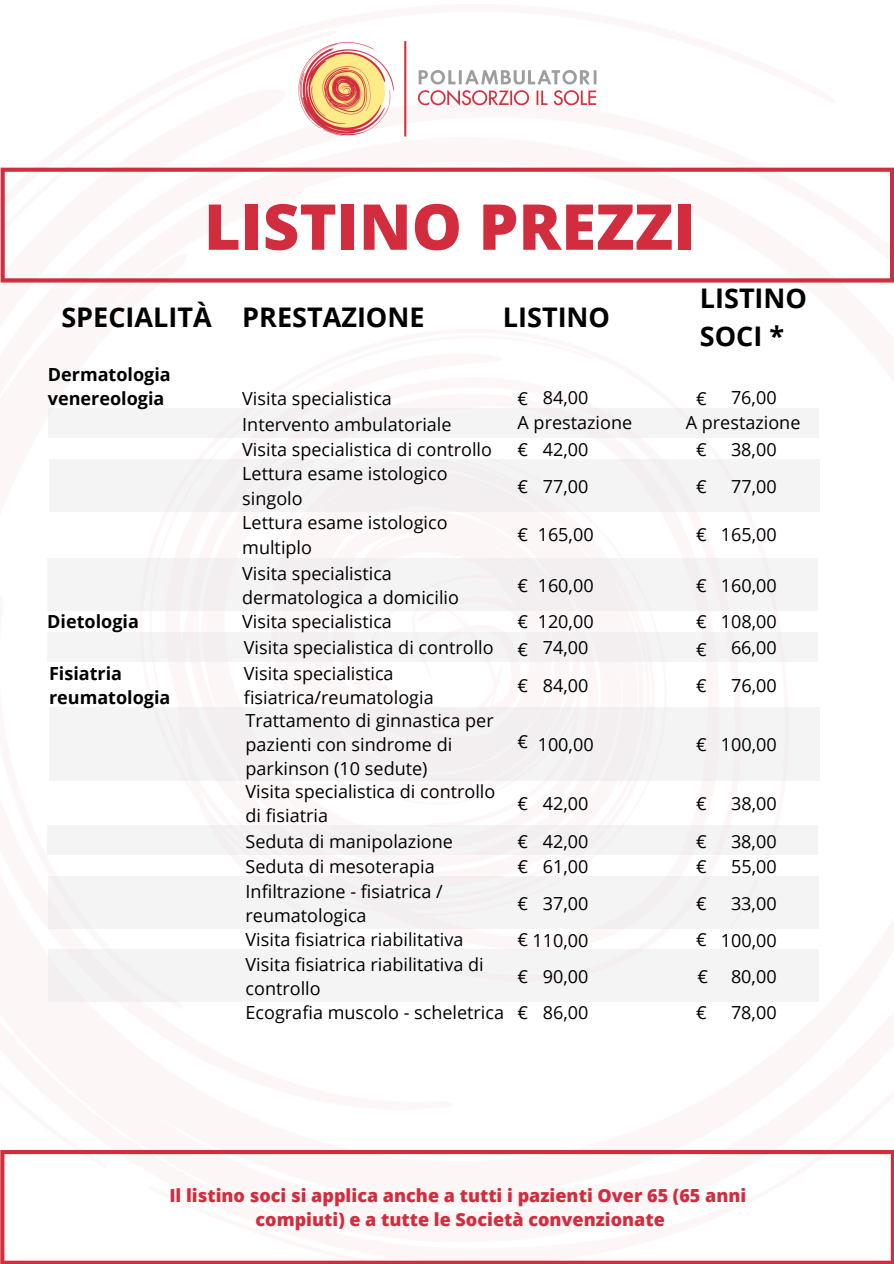
<style>
.page{position:relative;width:894px;height:1264px;background:#fff}
.page>*{position:absolute;margin:0;border:0;box-sizing:border-box;transform-origin:0 0}
.t1{font:800 63.3px "Open Sans";color:#d22d3e}
.t2{font:700 27px/37.2px "Open Sans";color:#000}
.t3{font:18px/24.5px "Open Sans";color:#000}
.t4{font:800 18px/24.9px "Open Sans";color:#d22d3e;text-align:center}
.t5{font:700 18px/24.5px "Open Sans";color:#000}
</style>
<div class="page">
<div style="left:48px;top:949px;width:770px;height:53px;background:#f4f4f4"></div>
<div style="left:48px;top:408px;width:770px;height:30px;background:#f4f4f4"></div>
<div style="left:49px;top:459px;width:770px;height:53px;background:#f4f4f4"></div>
<div style="left:49px;top:707px;width:770px;height:73px;background:#f4f3f3"></div>
<div style="left:48px;top:876px;width:770px;height:52px;background:#f4f4f4"></div>
<img style="left:285px;top:33px;width:324px;height:112px">
<svg style="left:1px;top:168px;width:892px;height:114px"></svg>
<svg style="left:0;top:1149px;width:893px;height:114px"></svg>
<div style="left:47px;top:558px;width:770px;height:53px;background:#f4f4f4"></div>
<div style="left:47px;top:632px;width:770px;height:29px;background:#f4f4f4"></div>
<div style="left:47px;top:825px;width:770px;height:29px;background:#f4f4f4"></div>
<h1 class="t1" style="left:204px;top:182px;width:492px">LISTINO PREZZI</h1>
<h2 class="t2" style="left:61px;top:298px;width:364px">SPECIALITÀ PRESTAZIONE</h2>
<h2 class="t2" style="left:503px;top:298px;width:109px">LISTINO</h2>
<h2 class="t2" style="left:699px;top:279px;width:109px">LISTINO<br>SOCI *</h2>
<p class="t5" style="left:48px;top:362px;width:124px">Dermatologia venereologia</p>
<p class="t3" style="left:242px;top:386px;width:251px;line-height:25.2px">Visita specialistica<br>Intervento ambulatoriale<br>Visita specialistica di controllo</p>
<p class="t3" style="left:242px;top:461px;width:207px">Lettura esame istologico singolo<br>Lettura esame istologico multiplo</p>
<p class="t3" style="left:242px;top:560px;width:218px">Visita specialistica dermatologica a domicilio</p>
<p class="t3" style="left:542px;top:384px;width:47px">84,00</p>
<p class="t3" style="left:730px;top:384px;width:47px">76,00</p>
<p class="t3" style="left:517px;top:386px;width:12px">€</p>
<p class="t3" style="left:517px;top:430px;width:12px;line-height:36.6px">€ €</p>
<p class="t3" style="left:696px;top:386px;width:12px">€</p>
<p class="t3" style="left:696px;top:437px;width:12px">€</p>
<p class="t3" style="left:517px;top:409px;width:116px">A prestazione</p>
<p class="t3" style="left:685px;top:409px;width:116px">A prestazione</p>
<p class="t3" style="left:542px;top:437px;width:47px">42,00</p>
<p class="t3" style="left:730px;top:437px;width:47px">38,00</p>
<p class="t3" style="left:542px;top:473px;width:47px">77,00</p>
<p class="t3" style="left:730px;top:474px;width:47px">77,00</p>
<p class="t3" style="left:696px;top:473px;width:12px">€</p>
<p class="t3" style="left:696px;top:522px;width:12px">€</p>
<p class="t3" style="left:696px;top:572px;width:12px">€</p>
<p class="t3" style="left:537px;top:522px;width:57px">165,00</p>
<p class="t3" style="left:720px;top:522px;width:57px">165,00</p>
<p class="t3" style="left:517px;top:572px;width:78px">€ 160,00</p>
<p class="t3" style="left:517px;top:522px;width:12px">€</p>
<p class="t3" style="left:720px;top:572px;width:57px">160,00</p>
<p class="t5" style="left:47px;top:609px;width:93px">Dietologia</p>
<p class="t3" style="left:517px;top:609px;width:78px">€ 120,00</p>
<p class="t3" style="left:696px;top:609px;width:82px">€ 108,00</p>
<p class="t3" style="left:244px;top:635px;width:251px">Visita specialistica di controllo</p>
<p class="t3" style="left:517px;top:637px;width:12px">€</p>
<p class="t3" style="left:696px;top:637px;width:12px">€</p>
<p class="t3" style="left:730px;top:635px;width:47px">66,00</p>
<p class="t5" style="left:49px;top:660px;width:123px">Fisiatria reumatologia</p>
<p class="t3" style="left:244px;top:660px;width:191px">Visita specialistica fisiatrica/reumatologia</p>
<p class="t3" style="left:242px;top:609px;width:151px">Visita specialistica</p>
<p class="t3" style="left:542px;top:635px;width:47px">74,00</p>
<p class="t3" style="left:517px;top:672px;width:72px">€ 84,00</p>
<p class="t3" style="left:696px;top:672px;width:12px">€</p>
<p class="t3" style="left:730px;top:672px;width:47px">76,00</p>
<p class="t3" style="left:245px;top:707px;width:249px">Trattamento di ginnastica per pazienti con sindrome di parkinson (10 sedute)</p>
<p class="t3" style="left:245px;top:778px;width:251px">Visita specialistica di controllo di fisiatria</p>
<p class="t3" style="left:517px;top:729px;width:12px">€</p>
<p class="t3" style="left:696px;top:731px;width:12px">€</p>
<p class="t3" style="left:537px;top:731px;width:57px">100,00</p>
<p class="t3" style="left:720px;top:731px;width:57px">100,00</p>
<p class="t3" style="left:542px;top:791px;width:47px">42,00</p>
<p class="t3" style="left:517px;top:791px;width:12px">€</p>
<p class="t3" style="left:696px;top:791px;width:12px">€</p>
<p class="t3" style="left:730px;top:791px;width:47px">38,00</p>
<p class="t3" style="left:245px;top:828px;width:209px">Seduta di manipolazione</p>
<p class="t3" style="left:517px;top:828px;width:72px">€ 42,00</p>
<p class="t3" style="left:696px;top:828px;width:12px">€</p>
<p class="t3" style="left:730px;top:828px;width:47px">38,00</p>
<p class="t3" style="left:245px;top:853px;width:219px">Seduta di mesoterapia<br>Infiltrazione - fisiatrica / reumatologica<br>Visita fisiatrica riabilitativa</p>
<p class="t3" style="left:542px;top:853px;width:47px">61,00</p>
<p class="t3" style="left:730px;top:853px;width:47px">55,00</p>
<p class="t3" style="left:517px;top:890px;width:72px">€ 37,00</p>
<p class="t3" style="left:696px;top:890px;width:12px">€</p>
<p class="t3" style="left:730px;top:890px;width:47px">33,00</p>
<p class="t3" style="left:517px;top:853px;width:12px">€</p>
<p class="t3" style="left:696px;top:853px;width:12px">€</p>
<p class="t3" style="left:517px;top:927px;width:72px">€ 110,00</p>
<p class="t3" style="left:696px;top:927px;width:82px">€ 100,00</p>
<p class="t3" style="left:245px;top:951px;width:240px">Visita fisiatrica riabilitativa di controllo</p>
<p class="t3" style="left:542px;top:963px;width:47px">90,00</p>
<p class="t3" style="left:730px;top:963px;width:47px">80,00</p>
<p class="t3" style="left:245px;top:1000px;width:344px">Ecografia muscolo - scheletrica € 86,00</p>
<p class="t3" style="left:696px;top:1000px;width:12px">€</p>
<p class="t3" style="left:730px;top:1000px;width:47px">78,00</p>
<p class="t3" style="left:517px;top:963px;width:12px">€</p>
<p class="t3" style="left:697px;top:963px;width:12px">€</p>
<p class="t4" style="left:169px;top:1182px;width:578px">Il listino soci si applica anche a tutti i pazienti Over 65 (65 anni compiuti) e a tutte le Società convenzionate</p>
</div>
